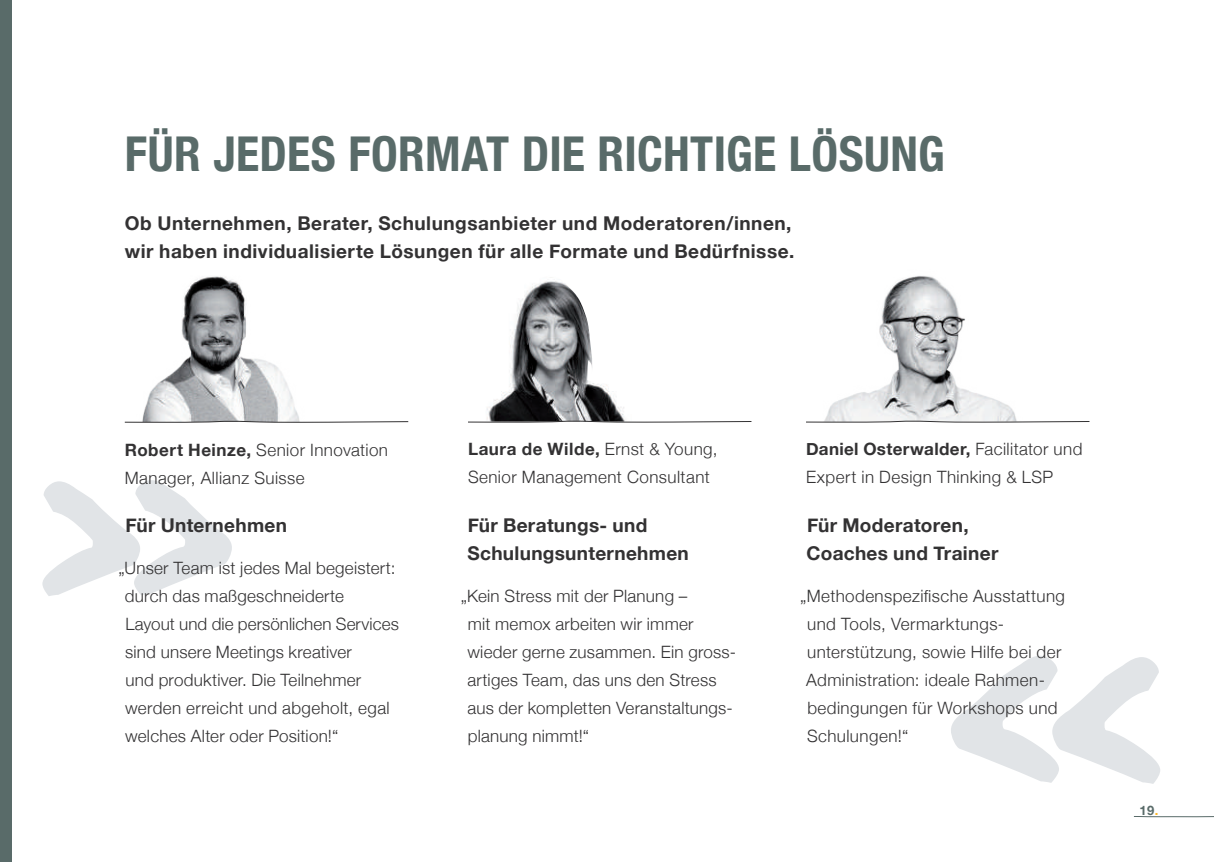
<style>
.page{position:relative;width:1214px;height:862px;background:#fff}
.page>*{position:absolute;margin:0;border:0;box-sizing:border-box;transform-origin:0 0}
.t1{font:700 278.2px "Daniel";color:#e1e4e7}
.t2{font:700 condensed 48px "Helvetica Neue";letter-spacing:.005em;color:#596b69}
.t3{font:700 19px/28px "Helvetica Neue";letter-spacing:.025em;color:#333233}
.t4{font:300 17px/28px "Helvetica Neue";letter-spacing:.02em;color:#333233}
.t5{font:700 13px "Helvetica Neue";color:#596b69}
.s1{font-weight:700}
.s2{color:#fcb728}
</style>
<div class="page">
<svg style="left:1133px;top:816px;width:80px;height:1px"></svg>
<img style="left:487px;top:281px;width:138px;height:139px">
<svg style="left:468px;top:420px;width:284px;height:3px"></svg>
<img style="left:825px;top:276px;width:192px;height:144px">
<svg style="left:806px;top:420px;width:284px;height:3px"></svg>
<img style="left:142px;top:276px;width:157px;height:144px">
<svg style="left:124px;top:420px;width:285px;height:3px"></svg>
<div style="left:0;top:0;width:11px;height:862px;background:#596b69"></div>
<h2 class="t2" style="left:125px;top:114px;width:821px">FÜR JEDES FORMAT DIE RICHTIGE LÖSUNG</h2>
<p class="t3" style="left:125px;top:209px;width:671px">Ob Unternehmen, Berater, Schulungsanbieter und Moderatoren/innen, wir haben individualisierte Lösungen für alle Formate und Bedürfnisse.</p>
<p class="t4" style="left:125px;top:434px;width:265px"><span class="s1">Robert Heinze,</span> Senior Innovation<br>Manager, Allianz Suisse</p>
<h1 class="t1" style="left:43px;top:335px;width:197px">»</h1>
<p class="t3" style="left:125px;top:512px;width:163px">Für Unternehmen</p>
<p class="t4" style="left:125px;top:553px;width:275px;text-indent:-7px">„Unser Team ist jedes Mal begeistert: durch das maßgeschneiderte<br>Layout und die persönlichen Services sind unsere Meetings kreativer<br>und produktiver. Die Teilnehmer werden erreicht und abgeholt, egal welches Alter oder Position!“</p>
<p class="t4" style="left:468px;top:434px;width:251px"><span class="s1">Laura de Wilde,</span> Ernst &amp; Young,<br>Senior Management Consultant</p>
<p class="t4" style="left:806px;top:434px;width:278px"><span class="s1">Daniel Osterwalder,</span> Facilitator und<br>Expert in Design Thinking &amp; LSP</p>
<p class="t3" style="left:467px;top:512px;width:223px">Für Beratungs- und<br>Schulungsunternehmen</p>
<p class="t4" style="left:467px;top:581px;width:270px;text-indent:-7px">„Kein Stress mit der Planung –<br>mit memox arbeiten wir immer wieder gerne zusammen. Ein gross&shy;artiges Team, das uns den Stress aus der kompletten Veranstaltungs&shy;planung nimmt!“</p>
<p class="t3" style="left:806px;top:512px;width:193px">Für Moderatoren,<br>Coaches und Trainer</p>
<p class="t4" style="left:806px;top:581px;width:260px;text-indent:-6px">„Methodenspezifische Ausstattung und Tools, Vermarktungs&shy;unterstützung, sowie Hilfe bei der<br>Administration: ideale Rahmen&shy;bedingungen für Workshops und<br>Schulungen!“</p>
<p class="t5" style="left:1139px;top:800px;width:20px">19<span class="s2">.</span></p>
</div>
